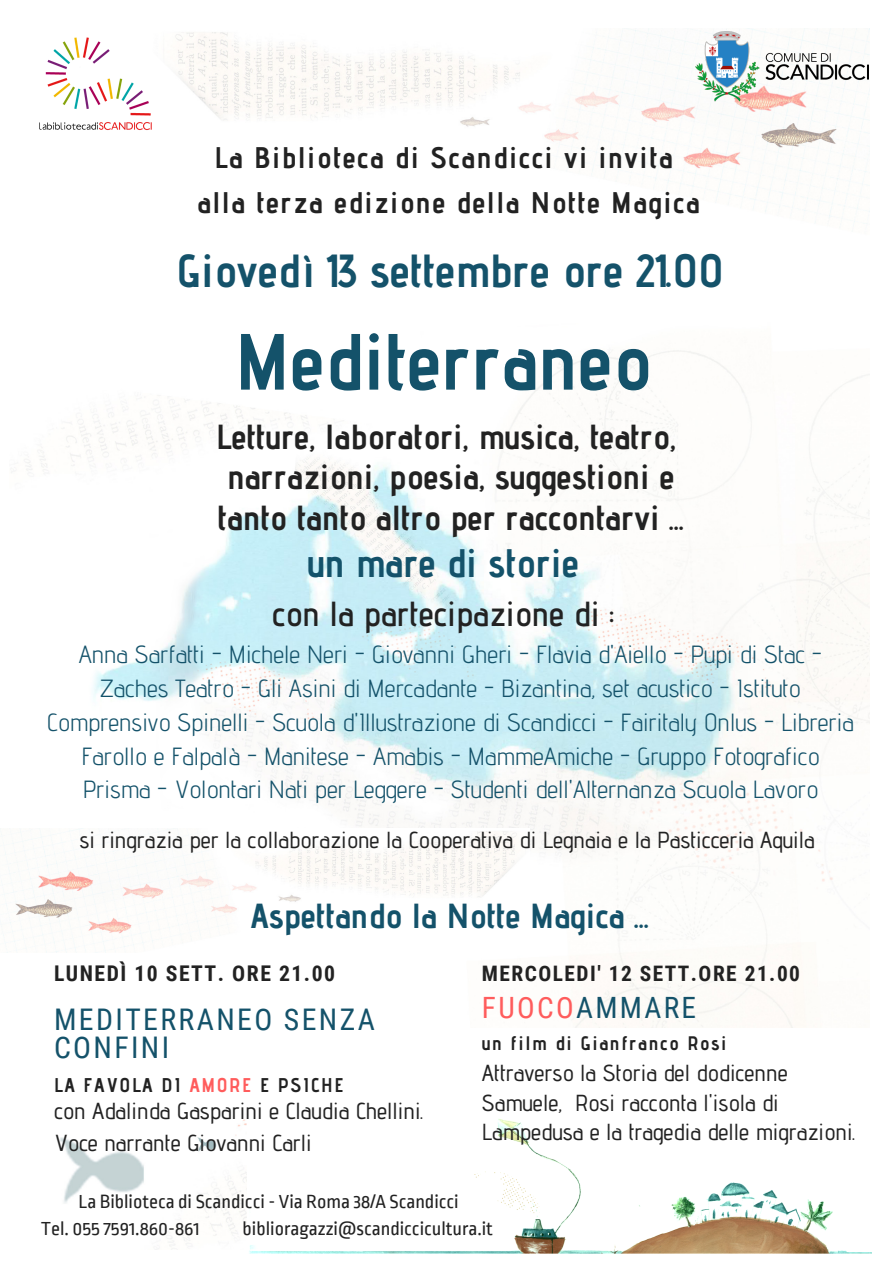
<style>
.page{position:relative;width:893px;height:1263px;background:#fff}
.page>*{position:absolute;margin:0;border:0;box-sizing:border-box;transform-origin:0 0}
.t1{font:700 79.5px "Advent Pro";color:#14526a}
.t2{font:700 46.35px "Advent Pro";color:#14526a}
.t3{font:700 39.75px "Advent Pro";color:#14526a}
.t4{font:700 34.8px/40.5px "Advent Pro";color:#222}
.t5{font:700 34.8px "Advent Pro";color:#14526a}
.t6{font:600 34.8px "Advent Pro";color:#222}
.t7{font:700 29.85px/45px "Advent Pro";letter-spacing:.05em;color:#222;text-align:center}
.t8{font:29.85px/28.2px "Roboto Condensed";letter-spacing:.08em;color:#14526a}
.t9{font:29.4px "Roboto Condensed";letter-spacing:.08em;color:#14526a}
.t10{font:24.9px/33.8px "Advent Pro";color:#14526a;text-align:center}
.t11{font:500 23.25px/29.2px "Advent Pro";color:#222}
.t12{font:700 21.6px "Roboto Condensed";letter-spacing:.07em;color:#222}
.t13{font:700 21.3px "Roboto Condensed";letter-spacing:.07em;color:#222}
.t14{font:19.8px/27px "Ropa Sans";color:#222}
.t15{font:700 19.8px "Advent Pro";letter-spacing:.08em;color:#222}
.t16{font:700 19.5px "Advent Pro";letter-spacing:.08em;color:#222}
.s1{color:#ff5c5c}
</style>
<div class="page">
<img style="left:11px;top:29px;width:858px;height:1220px">
<img style="left:248px;top:1028px;width:623px;height:225px">
<img style="left:1px;top:829px;width:528px;height:124px">
<img style="left:34px;top:34px;width:124px;height:102px">
<img style="left:696px;top:28px;width:172px;height:81px">
<p class="t7" style="left:197px;top:135px;width:504px">La Biblioteca di Scandicci vi invita alla terza edizione della Notte Magica</p>
<h2 class="t2" style="left:176px;top:242px;width:549px">Giovedì 13 settembre ore 21.00</h2>
<h1 class="t1" style="left:235px;top:313px;width:418px">Mediterraneo</h1>
<h3 class="t4" style="left:216px;top:416px;width:470px">Letture, laboratori, musica, teatro, narrazioni, poesia, suggestioni e tanto tanto altro per raccontarvi ...</h3>
<h3 class="t3" style="left:307px;top:538px;width:273px">un mare di storie</h3>
<h3 class="t6" style="left:272px;top:592px;width:343px">con la partecipazione di :</h3>
<p class="t10" style="left:47px;top:637px;width:808px">Anna Sarfatti - Michele Neri - Giovanni Gheri - Flavia d'Aiello - Pupi di Stac - Zaches Teatro - Gli Asini di Mercadante - Bizantina, set acustico - Istituto Comprensivo Spinelli - Scuola d'Illustrazione di Scandicci - Fairitaly Onlus - Libreria Farollo e Falpalà - Manitese - Amabis - MammeAmiche - Gruppo Fotografico Prisma - Volontari Nati per Leggere - Studenti dell'Alternanza Scuola Lavoro</p>
<p class="t11" style="left:79px;top:825px;width:737px">si ringrazia per la collaborazione la Cooperativa di Legnaia e la Pasticceria Aquila</p>
<h3 class="t5" style="left:250px;top:894px;width:400px">Aspettando la Notte Magica ...</h3>
<p class="t12" style="left:54px;top:961px;width:283px">LUNEDÌ 10 SETT. ORE 21.00</p>
<p class="t13" style="left:482px;top:961px;width:320px">MERCOLEDI' 12 SETT.ORE 21.00</p>
<p class="t8" style="left:54px;top:1006px;width:322px">MEDITERRANEO SENZA<br>CONFINI</p>
<p class="t15" style="left:54px;top:1073px;width:291px">LA FAVOLA DI <span class="s1">AMORE</span> E PSICHE</p>
<p class="t11" style="left:54px;top:1095px;width:371px;line-height:31.5px">con Adalinda Gasparini e Claudia Chellini.<br>Voce narrante Giovanni Carli</p>
<p class="t9" style="left:482px;top:990px;width:216px"><span class="s1">FUOCO</span>AMMARE</p>
<p class="t16" style="left:482px;top:1031px;width:246px">un film di Gianfranco Rosi</p>
<p class="t11" style="left:482px;top:1058px;width:375px">Attraverso la Storia del dodicenne<br>Samuele, Rosi racconta l'isola di<br>Lampedusa e la tragedia delle migrazioni.</p>
<p class="t14" style="left:41px;top:1189px;width:419px;text-indent:38px">La Biblioteca di Scandicci - Via Roma 38/A Scandicci<br>Tel. 055 7591.860-861</p>
<p class="t14" style="left:243px;top:1216px;width:252px">biblioragazzi@scandiccicultura.it</p>
</div>
